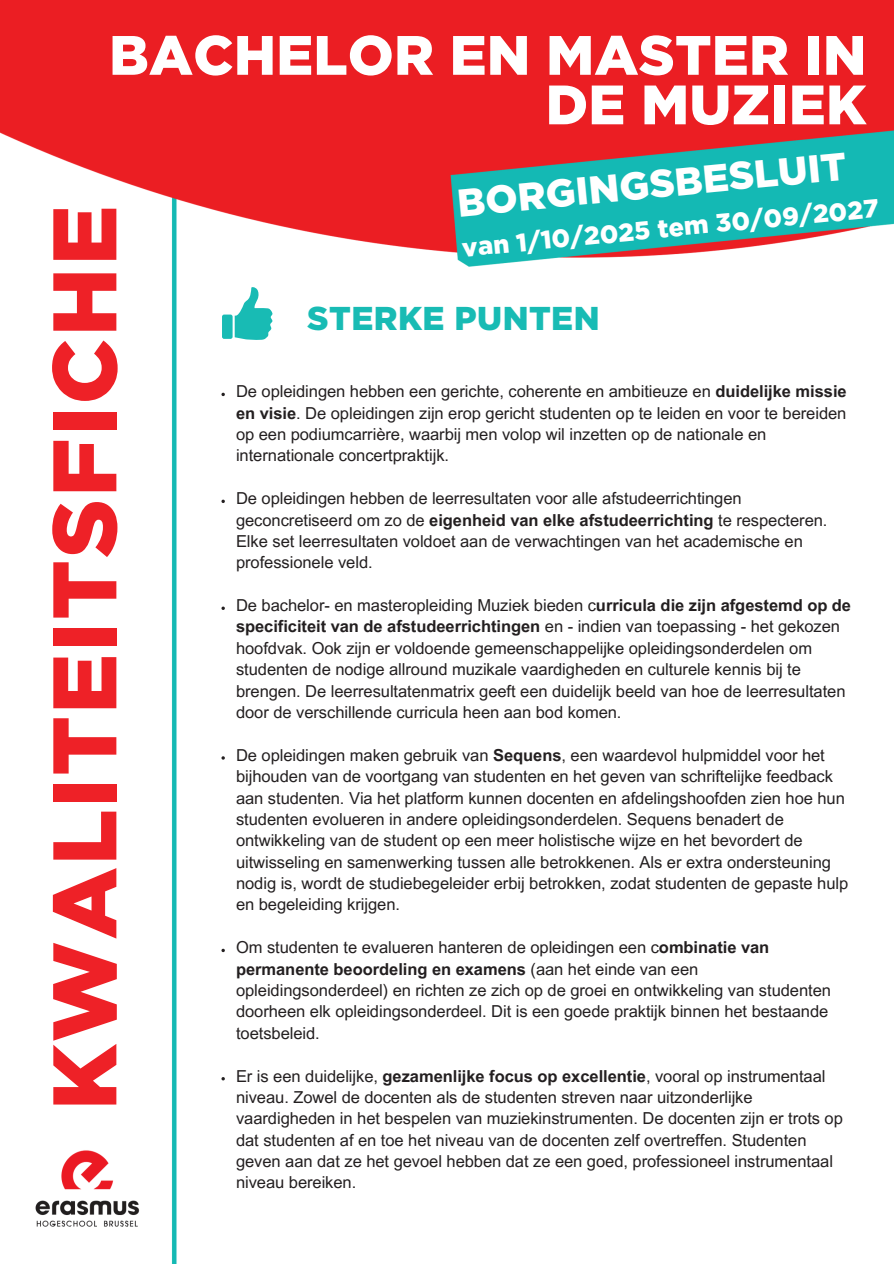
<style>
.page{position:relative;width:894px;height:1264px;background:#fff}
.page>*{position:absolute;margin:0;border:0;box-sizing:border-box;transform-origin:0 0}
.t1{font:900 90px "Gotham";letter-spacing:.025em;color:#ee2127}
.t2{font:900 55.35px/49.5px "Gotham";letter-spacing:.005em;color:#fff;text-align:right}
.t3{font:900 38.85px "Gotham";color:#fff}
.t4{font:900 33px "Gotham";letter-spacing:.015em;color:#18bbb4}
.t5{font:900 25.35px "Gotham";color:#fff}
.t6{font:16.5px/21.3px "Arial MT Pro";letter-spacing:-.005em;color:#231f20}
.s1{font-weight:700}
</style>
<div class="page">
<img style="left:0;top:0;width:893px;height:1263px">
<svg style="left:221px;top:393px;width:4px;height:3px"></svg>
<svg style="left:221px;top:499px;width:4px;height:4px"></svg>
<svg style="left:221px;top:606px;width:4px;height:4px"></svg>
<svg style="left:221px;top:756px;width:4px;height:3px"></svg>
<svg style="left:221px;top:948px;width:4px;height:4px"></svg>
<svg style="left:221px;top:1077px;width:4px;height:3px"></svg>
<svg style="left:235px;top:286px;width:37px;height:54px"></svg>
<div style="left:222px;top:314px;width:10px;height:25px;background:#18bbb4;border-radius:2px"></div>
<p class="t2" style="left:109px;top:33px;width:758px">BACHELOR EN MASTER IN<br>DE MUZIEK</p>
<p class="t1" style="left:44px;top:1110px;width:906px;rotate:-90deg">KWALITEITSFICHE</p>
<p class="t3" style="left:456px;top:187px;width:392px;rotate:-6deg">BORGINGSBESLUIT</p>
<p class="t5" style="left:461px;top:238px;width:420px;rotate:-6deg">van 1/10/2025 tem 30/09/2027</p>
<p class="t4" style="left:307px;top:304px;width:294px">STERKE PUNTEN</p>
<p class="t6" style="left:236px;top:383px;width:612px">De opleidingen hebben een gerichte, coherente en ambitieuze en <span class="s1">duidelijke missie en visie</span>. De opleidingen zijn erop gericht studenten op te leiden en voor te bereiden op een podiumcarrière, waarbij men volop wil inzetten op de nationale en internationale concertpraktijk.</p>
<h2 class="t6" style="left:236px;top:490px;width:592px">De opleidingen hebben de leerresultaten voor alle afstudeerrichtingen geconcretiseerd om zo de <span class="s1">eigenheid van elke afstudeerrichting</span> te respecteren.<br>Elke set leerresultaten voldoet aan de verwachtingen van het academische en professionele veld.</h2>
<h4 class="t6" style="left:236px;top:596px;width:616px">De bachelor- en masteropleiding Muziek bieden c<span class="s1">urricula die zijn afgestemd op de specificiteit van de afstudeerrichtingen</span> en - indien van toepassing - het gekozen hoofdvak. Ook zijn er voldoende gemeenschappelijke opleidingsonderdelen om studenten de nodige allround muzikale vaardigheden en culturele kennis bij te brengen. De leerresultatenmatrix geeft een duidelijk beeld van hoe de leerresultaten door de verschillende curricula heen aan bod komen.</h4>
<h1 class="t6" style="left:236px;top:746px;width:613px">De opleidingen maken gebruik van <span class="s1">Sequens</span>, een waardevol hulpmiddel voor het bijhouden van de voortgang van studenten en het geven van schriftelijke feedback aan studenten. Via het platform kunnen docenten en afdelingshoofden zien hoe hun studenten evolueren in andere opleidingsonderdelen. Sequens benadert de ontwikkeling van de student op een meer holistische wijze en het bevordert de uitwisseling en samenwerking tussen alle betrokkenen. Als er extra ondersteuning nodig is, wordt de studiebegeleider erbij betrokken, zodat studenten de gepaste hulp en begeleiding krijgen.</h1>
<p class="t6" style="left:236px;top:938px;width:596px">Om studenten te evalueren hanteren de opleidingen een c<span class="s1">ombinatie van permanente beoordeling en examens</span> (aan het einde van een opleidingsonderdeel) en richten ze zich op de groei en ontwikkeling van studenten doorheen elk opleidingsonderdeel. Dit is een goede praktijk binnen het bestaande toetsbeleid.</p>
<h3 class="t6" style="left:236px;top:1067px;width:608px">Er is een duidelijke, <span class="s1">gezamenlijke focus op excellentie</span>, vooral op instrumentaal niveau. Zowel de docenten als de studenten streven naar uitzonderlijke vaardigheden in het bespelen van muziekinstrumenten. De docenten zijn er trots op dat studenten af en toe het niveau van de docenten zelf overtreffen. Studenten geven aan dat ze het gevoel hebben dat ze een goed, professioneel instrumentaal niveau bereiken.</h3>
</div>
